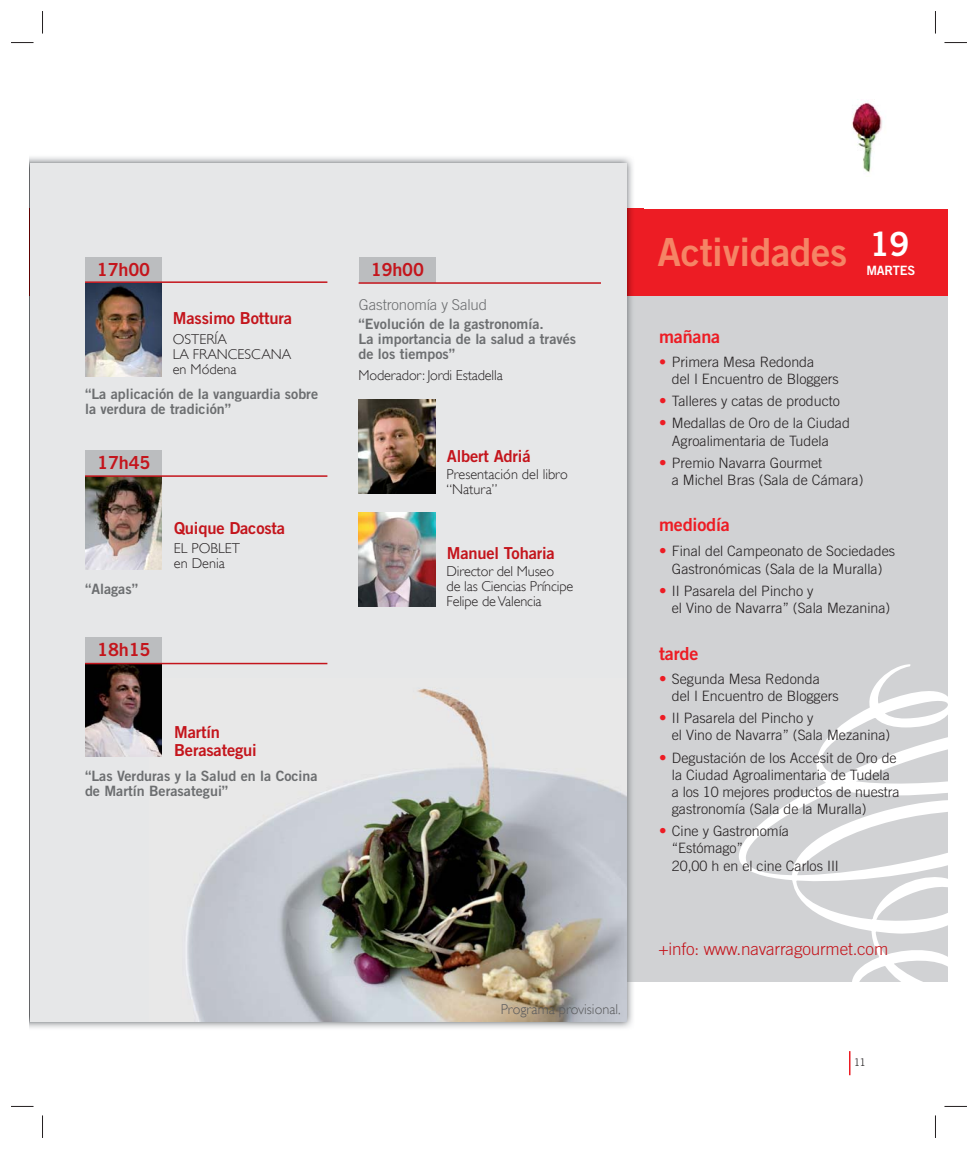
<style>
.page{position:relative;width:978px;height:1149px;background:#fff}
.page>*{position:absolute;margin:0;border:0;box-sizing:border-box;transform-origin:0 0}
.t1{font:38.7px "Trade Gothic Bold Two";letter-spacing:-.01em;color:#f58465}
.t2{font:18px "Trade Gothic Bold Two";letter-spacing:-.01em;color:#c4151c}
.t3{font:18px "Trade Gothic Bold Two";letter-spacing:-.01em;color:#ed1c24}
.t4{font:300 17.1px "Trade Gothic";letter-spacing:-.01em;color:#c4151c}
.t5{font:16.5px/18px "Trade Gothic Bold Two";letter-spacing:-.01em;color:#c4151c}
.t6{font:300 15px "Trade Gothic";letter-spacing:-.01em;color:#6c6e70}
.t7{font:300 14.25px/17.1px "Trade Gothic";color:#231f20}
.t8{font:14.25px/15px "Trade Gothic Bold Two";color:#6c6e70}
.t9{font:300 14.25px/15px "Gill Sans";letter-spacing:-.01em;color:#231f20}
.t10{font:300 14.25px "Gill Sans";color:#58595b}
.t11{font:12.9px "Trade Gothic Bold Two";letter-spacing:-.01em;color:#fff}
.t12{font:300 10.5px "Trade Gothic";color:#231f20}
.s1{color:#ed1c24}
.s2{font-size:15px;color:#ed1c24}
</style>
<div class="page">
<div style="left:614px;top:292px;width:334px;height:689px;background:#d1d2d4"></div>
<svg style="left:739px;top:664px;width:209px;height:317px"></svg>
<div style="left:30px;top:209px;width:918px;height:87px;background:#ed1c24"></div>
<img style="left:626px;top:296px;width:17px;height:685px">
<img style="left:626px;top:209px;width:17px;height:87px">
<div style="left:30px;top:163px;width:596px;height:857px;background:#e6e7e8"></div>
<img style="left:852px;top:101px;width:31px;height:72px">
<img style="left:155px;top:688px;width:471px;height:332px">
<img style="left:85px;top:283px;width:77px;height:93px">
<div style="left:85px;top:257px;width:77px;height:25px;background:#bbbdbf"></div>
<hr style="left:85px;top:281px;width:242px;height:2px;background:#c4151c">
<img style="left:85px;top:664px;width:77px;height:92px">
<div style="left:85px;top:637px;width:77px;height:25px;background:#bbbdbf"></div>
<hr style="left:85px;top:662px;width:242px;height:2px;background:#c4151c">
<img style="left:85px;top:476px;width:77px;height:93px">
<div style="left:85px;top:450px;width:77px;height:25px;background:#bbbdbf"></div>
<hr style="left:85px;top:475px;width:242px;height:1px;background:#c4151c">
<div style="left:359px;top:257px;width:76px;height:25px;background:#bbbdbf"></div>
<hr style="left:359px;top:282px;width:242px;height:2px;background:#c4151c">
<img style="left:359px;top:399px;width:76px;height:95px">
<img style="left:359px;top:512px;width:76px;height:94px">
<svg style="left:849px;top:1051px;width:1px;height:23px"></svg>
<svg style="left:11px;top:42px;width:23px;height:1px"></svg>
<svg style="left:944px;top:42px;width:23px;height:1px"></svg>
<svg style="left:11px;top:1105px;width:22px;height:1px"></svg>
<svg style="left:945px;top:1105px;width:22px;height:1px"></svg>
<svg style="left:42px;top:11px;width:1px;height:23px"></svg>
<svg style="left:42px;top:1115px;width:1px;height:22px"></svg>
<svg style="left:935px;top:11px;width:1px;height:23px"></svg>
<svg style="left:935px;top:1115px;width:1px;height:22px"></svg>
<p class="t2" style="left:97px;top:263px;width:55px">17h00</p>
<p class="t5" style="left:173px;top:311px;width:121px">Massimo Bottura</p>
<p class="t9" style="left:173px;top:332px;width:120px">OSTERÍA<br>LA FRANCESCANA en Módena</p>
<p class="t8" style="left:85px;top:387px;width:235px">“La aplicación de la vanguardia sobre la verdura de tradición”</p>
<p class="t2" style="left:97px;top:456px;width:55px">17h45</p>
<p class="t8" style="left:85px;top:582px;width:55px">“Alagas”</p>
<p class="t2" style="left:97px;top:643px;width:55px">18h15</p>
<p class="t5" style="left:174px;top:520px;width:113px">Quique Dacosta</p>
<p class="t9" style="left:174px;top:541px;width:68px">EL POBLET en Denia</p>
<p class="t5" style="left:174px;top:724px;width:84px">Martín<br>Berasategui</p>
<p class="t8" style="left:85px;top:769px;width:234px">“Las Verduras y la Salud en la Cocina de Martín Berasategui”</p>
<p class="t2" style="left:371px;top:263px;width:55px">19h00</p>
<p class="t6" style="left:359px;top:299px;width:130px">Gastronomía y Salud</p>
<p class="t8" style="left:359px;top:318px;width:219px">“Evolución de la gastronomía.<br>La importancia de la salud a través de los tiempos”</p>
<p class="t9" style="left:359px;top:367px;width:146px">Moderador: Jordi Estadella</p>
<p class="t5" style="left:447px;top:448px;width:85px">Albert Adriá</p>
<p class="t9" style="left:447px;top:467px;width:123px">Presentación del libro “Natura”</p>
<p class="t5" style="left:447px;top:545px;width:110px">Manuel Toharia</p>
<p class="t9" style="left:447px;top:564px;width:128px">Director del Museo<br>de las Ciencias Príncipe<br>Felipe de Valencia</p>
<p class="t10" style="left:501px;top:1001px;width:121px">Programa provisional.</p>
<h1 class="t1" style="left:657px;top:238px;width:254px">Actividades <sup>19</sup></h1>
<p class="t11" style="left:866px;top:265px;width:51px">MARTES</p>
<p class="t3" style="left:659px;top:330px;width:63px">mañana</p>
<p class="t7" style="left:672px;top:354px;width:169px;text-indent:-13px"><span class="s1">•</span> Primera Mesa Redonda<br>del I Encuentro de Bloggers</p>
<p class="t7" style="left:659px;top:393px;width:182px"><span class="s2">•</span> Talleres y catas de producto</p>
<p class="t7" style="left:659px;top:416px;width:192px;text-align:center"><span class="s2">•</span> Medallas de Oro de la Ciudad<br>Agroalimentaria de Tudela</p>
<p class="t7" style="left:672px;top:455px;width:193px;text-indent:-13px"><span class="s2">•</span> Premio Navarra Gourmet<br>a Michel Bras (Sala de Cámara)</p>
<p class="t3" style="left:659px;top:518px;width:72px">mediodía</p>
<p class="t7" style="left:659px;top:542px;width:238px;line-height:18px;text-align:center"><span class="s2">•</span> Final del Campeonato de Sociedades<br>Gastronómicas (Sala de la Muralla)</p>
<p class="t7" style="left:672px;top:583px;width:220px;text-indent:-13px"><span class="s2">•</span> II Pasarela del Pincho y<br>el Vino de Navarra” (Sala Mezanina)</p>
<p class="t3" style="left:659px;top:646px;width:41px">tarde</p>
<p class="t7" style="left:672px;top:671px;width:169px;text-indent:-13px"><span class="s2">•</span> Segunda Mesa Redonda del I Encuentro de Bloggers</p>
<p class="t7" style="left:672px;top:710px;width:220px;text-indent:-13px"><span class="s2">•</span> II Pasarela del Pincho y<br>el Vino de Navarra” (Sala Mezanina)</p>
<p class="t7" style="left:672px;top:750px;width:229px;text-indent:-13px"><span class="s2">•</span> Degustación de los Accesit de Oro de la Ciudad Agroalimentaria de Tudela a los 10 mejores productos de nuestra gastronomía (Sala de la Muralla)</p>
<p class="t7" style="left:672px;top:823px;width:169px;text-indent:-13px"><span class="s2">•</span> Cine y Gastronomía “Estómago”<br>20,00 h en el cine Carlos III</p>
<p class="t4" style="left:659px;top:942px;width:231px">+info: www.navarragourmet.com</p>
<p class="t12" style="left:854px;top:1058px;width:13px">11</p>
</div>
